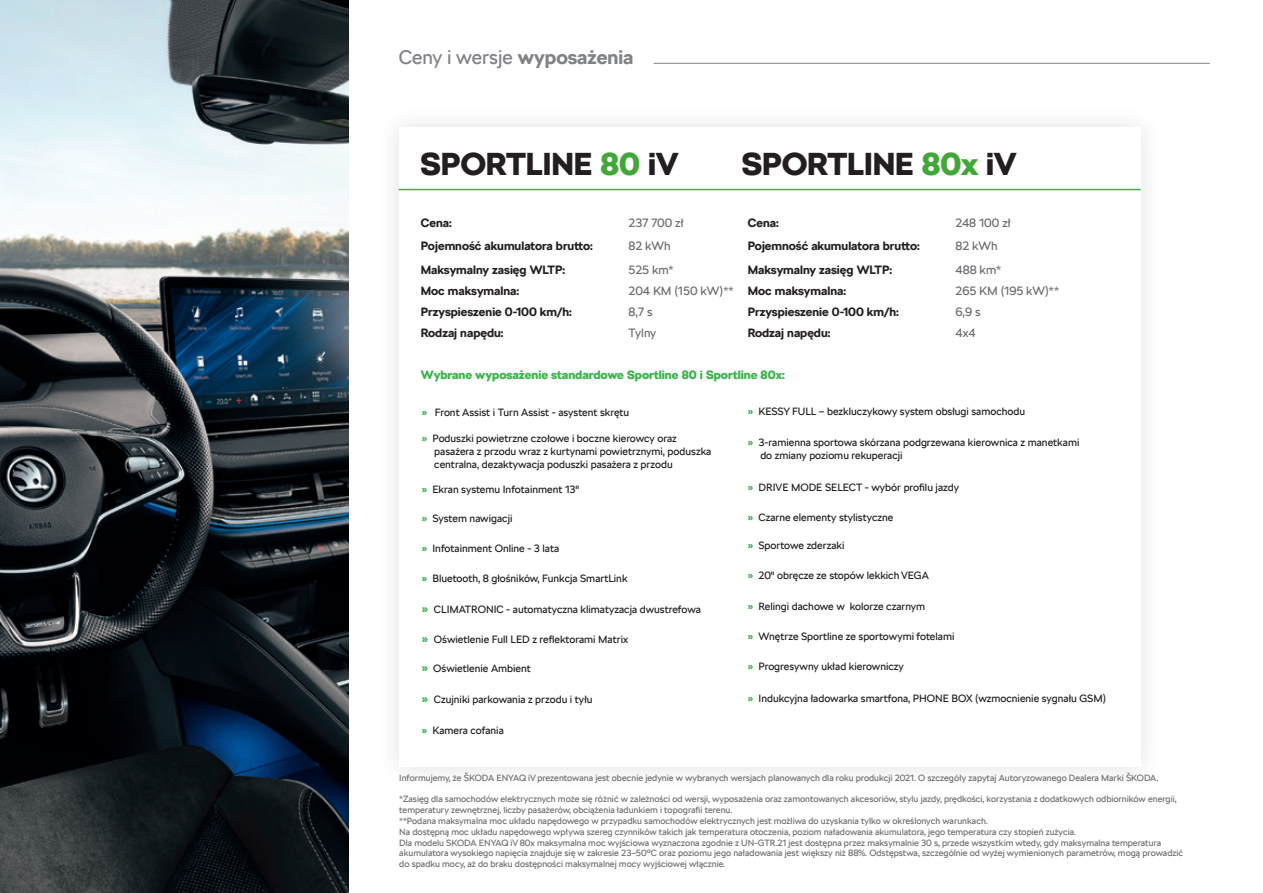
<style>
.page{position:relative;width:1263px;height:893px;background:#fff}
.page>*{position:absolute;margin:0;border:0;box-sizing:border-box;transform-origin:0 0}
.t1{font:900 31.5px "SKODA Next";color:#231f20}
._04_Subhead_17pt{font:19.5px "SKODA Next";color:#808285}
.t2{font:700 12px "SKODA Next";color:#231f20}
.t3{font:12px "SKODA Next";color:#6c6d70}
.t4{font:900 12px "SKODA Next";color:#3ab54a}
.t5{font:10.5px/12.6px "SKODA Next";color:#231f20}
.t6{font:9px/10.8px "SKODA Next";color:#6c6d70}
.s1{font-weight:700}
.s2{color:#42a739}
.s3{font-weight:700;color:#3ab54a}
.s4{font-weight:700;font-size:12px;color:#3ab54a}
</style>
<div class="page">
<img style="left:0;top:0;width:349px;height:893px">
<div style="left:375px;top:104px;width:790px;height:687px;background:#fbfbfb"></div>
<div style="left:399px;top:128px;width:742px;height:639px;background:#fff"></div>
<hr style="left:399px;top:189px;width:742px;height:1px;background:#3ab54a">
<hr style="left:654px;top:63px;width:556px;height:1px;background:#808285">
<p class="_04_Subhead_17pt" style="left:399px;top:46px;width:236px">Ceny i wersje <span class="s1">wyposażenia</span></p>
<p class="t1" style="left:420px;top:145px;width:259px">SPORTLINE <span class="s2">80</span> iV</p>
<p class="t1" style="left:742px;top:145px;width:276px">SPORTLINE <span class="s2">80x</span> iV</p>
<p class="t2" style="left:421px;top:215px;width:33px">Cena:</p>
<p class="t3" style="left:629px;top:216px;width:56px">237 700 zł</p>
<p class="t2" style="left:421px;top:239px;width:173px">Pojemność akumulatora brutto:</p>
<p class="t3" style="left:629px;top:239px;width:44px">82 kWh</p>
<p class="t2" style="left:421px;top:262px;width:146px">Maksymalny zasięg WLTP:</p>
<p class="t3" style="left:629px;top:262px;width:46px">525 km*</p>
<p class="t2" style="left:421px;top:283px;width:100px">Moc maksymalna:</p>
<p class="t3" style="left:629px;top:283px;width:106px">204 KM (150 kW)**</p>
<p class="t2" style="left:421px;top:304px;width:153px">Przyspieszenie 0-100 km/h:</p>
<p class="t3" style="left:629px;top:304px;width:25px">8,7 s</p>
<p class="t2" style="left:421px;top:326px;width:84px">Rodzaj napędu:</p>
<p class="t3" style="left:629px;top:326px;width:29px">Tylny</p>
<p class="t2" style="left:748px;top:215px;width:33px">Cena:</p>
<p class="t3" style="left:955px;top:216px;width:56px">248 100 zł</p>
<p class="t2" style="left:748px;top:239px;width:173px">Pojemność akumulatora brutto:</p>
<p class="t3" style="left:955px;top:239px;width:44px">82 kWh</p>
<p class="t2" style="left:748px;top:262px;width:146px">Maksymalny zasięg WLTP:</p>
<p class="t3" style="left:955px;top:262px;width:47px">488 km*</p>
<p class="t2" style="left:748px;top:283px;width:100px">Moc maksymalna:</p>
<p class="t3" style="left:955px;top:283px;width:105px">265 KM (195 kW)**</p>
<p class="t2" style="left:748px;top:304px;width:153px">Przyspieszenie 0-100 km/h:</p>
<p class="t3" style="left:955px;top:304px;width:26px">6,9 s</p>
<p class="t2" style="left:748px;top:325px;width:84px">Rodzaj napędu:</p>
<p class="t3" style="left:955px;top:325px;width:21px">4x4</p>
<p class="t4" style="left:421px;top:367px;width:365px">Wybrane wyposażenie standardowe Sportline 80 i Sportline 80x:</p>
<p class="t5" style="left:422px;top:406px;width:209px"><span class="s3">»</span> Front Assist i Turn Assist - asystent skrętu</p>
<p class="t5" style="left:422px;top:432px;width:257px"><span class="s3">»</span> Poduszki powietrzne czołowe i boczne kierowcy oraz</p>
<p class="t5" style="left:434px;top:445px;width:279px">pasażera z przodu wraz z kurtynami powietrznymi, poduszka</p>
<p class="t5" style="left:434px;top:458px;width:240px">centralna, dezaktywacja poduszki pasażera z przodu</p>
<p class="t5" style="left:422px;top:483px;width:159px"><span class="s3">»</span> Ekran systemu Infotainment 13"</p>
<p class="t5" style="left:422px;top:512px;width:92px"><span class="s3">»</span> System nawigacji</p>
<p class="t5" style="left:422px;top:542px;width:139px"><span class="s3">»</span> Infotainment Online - 3 lata</p>
<p class="t5" style="left:422px;top:572px;width:207px"><span class="s3">»</span> Bluetooth, 8 głośników, Funkcja SmartLink</p>
<p class="t5" style="left:422px;top:603px;width:281px"><span class="s4">»</span> CLIMATRONIC - automatyczna klimatyzacja dwustrefowa</p>
<p class="t5" style="left:422px;top:633px;width:208px"><span class="s4">»</span> Oświetlenie Full LED z reflektorami Matrix</p>
<p class="t5" style="left:422px;top:662px;width:111px"><span class="s4">»</span> Oświetlenie Ambient</p>
<p class="t5" style="left:422px;top:693px;width:172px"><span class="s4">»</span> Czujniki parkowania z przodu i tyłu</p>
<p class="t5" style="left:422px;top:724px;width:84px"><span class="s3">»</span> Kamera cofania</p>
<p class="t5" style="left:748px;top:405px;width:279px"><span class="s3">»</span> KESSY FULL – bezkluczykowy system obsługi samochodu</p>
<p class="t5" style="left:760px;top:436px;width:321px;text-indent:-13px"><span class="s3">»</span> 3-ramienna sportowa skórzana podgrzewana kierownica z manetkami do zmiany poziomu rekuperacji</p>
<p class="t5" style="left:748px;top:481px;width:213px"><span class="s3">»</span> DRIVE MODE SELECT - wybór profilu jazdy</p>
<p class="t5" style="left:748px;top:510px;width:147px"><span class="s3">»</span> Czarne elementy stylistyczne</p>
<p class="t5" style="left:748px;top:539px;width:98px"><span class="s3">»</span> Sportowe zderzaki</p>
<p class="t5" style="left:748px;top:569px;width:183px"><span class="s3">»</span> 20" obręcze ze stopów lekkich VEGA</p>
<p class="t5" style="left:748px;top:600px;width:179px"><span class="s3">»</span> Relingi dachowe w kolorze czarnym</p>
<p class="t5" style="left:748px;top:630px;width:208px"><span class="s3">»</span> Wnętrze Sportline ze sportowymi fotelami</p>
<p class="t5" style="left:748px;top:660px;width:158px"><span class="s3">»</span> Progresywny układ kierowniczy</p>
<p class="t5" style="left:748px;top:692px;width:360px"><span class="s3">»</span> Indukcyjna ładowarka smartfona, PHONE BOX (wzmocnienie sygnału GSM)</p>
<p class="t6" style="left:399px;top:772px;width:761px">Informujemy, że ŠKODA ENYAQ iV prezentowana jest obecnie jedynie w wybranych wersjach planowanych dla roku produkcji 2021. O szczegóły zapytaj Autoryzowanego Dealera Marki ŠKODA.</p>
<p class="t6" style="left:399px;top:794px;width:779px">*Zasięg dla samochodów elektrycznych może się różnić w zależności od wersji, wyposażenia oraz zamontowanych akcesoriów, stylu jazdy, prędkości, korzystania z dodatkowych odbiorników energii, temperatury zewnętrznej, liczby pasażerów, obciążenia ładunkiem i topografii terenu.</p>
<p class="t6" style="left:399px;top:815px;width:590px">**Podana maksymalna moc układu napędowego w przypadku samochodów elektrycznych jest możliwa do uzyskania tylko w określonych warunkach.</p>
<p class="t6" style="left:399px;top:826px;width:678px">Na dostępną moc układu napędowego wpływa szereg czynników takich jak temperatura otoczenia, poziom naładowania akumulatora, jego temperatura czy stopień zużycia.</p>
<p class="t6" style="left:399px;top:837px;width:785px">Dla modelu SKODA ENYAQ iV 80x maksymalna moc wyjściowa wyznaczona zgodnie z UN-GTR.21 jest dostępna przez maksymalnie 30 s, przede wszystkim wtedy, gdy maksymalna temperatura akumulatora wysokiego napięcia znajduje się w zakresie 23–50°C oraz poziomu jego naładowania jest większy niż 88%. Odstępstwa, szczególnie od wyżej wymienionych parametrów, mogą prowadzić do spadku mocy, aż do braku dostępności maksymalnej mocy wyjściowej włącznie.</p>
</div>
